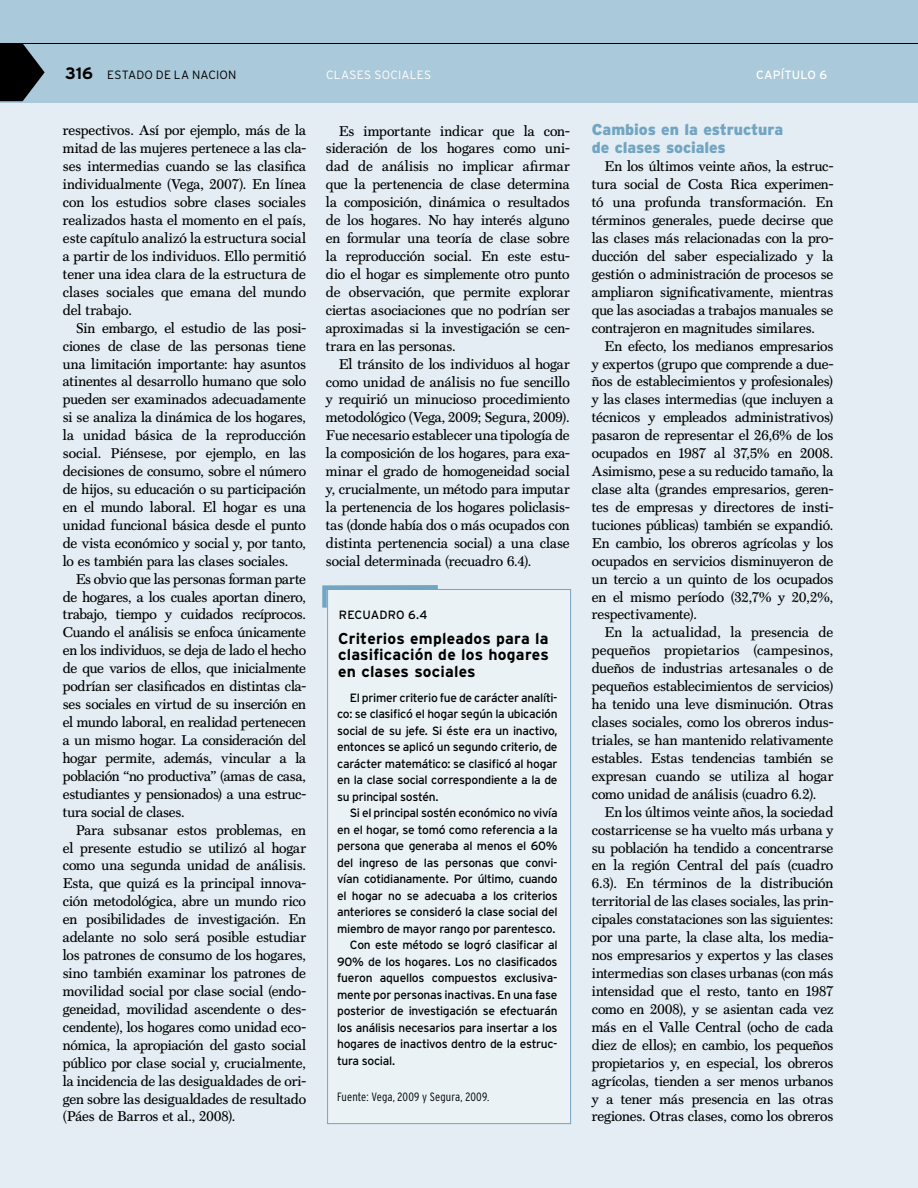
<style>
.page{position:relative;width:918px;height:1188px;background:#e3edf3}
.page>*{position:absolute;margin:0;border:0;box-sizing:border-box;transform-origin:0 0}
.t1{font:700 15.75px/16.5px "Interstate";letter-spacing:.01em;color:#000;text-align:justify}
.t2{font:900 15.75px/17.9px "Interstate";letter-spacing:-.01em;color:#72a5c1}
.t3{font:14.25px/18px "Scotch Text";letter-spacing:-.005em;color:#000;text-align:justify}
.t4{font:12px/16.5px "Interstate";letter-spacing:-.025em;color:#000;text-align:justify}
.t5{font:300 condensed 12px "Interstate";letter-spacing:.01em;color:#000}
.t6{font:300 12px "Interstate";letter-spacing:.02em;color:#000}
.t7{font:300 12px "Interstate";letter-spacing:.01em;color:#fff}
.t8{font:12px "Interstate";letter-spacing:.01em;color:#000}
.t9{font:12px "Interstate";letter-spacing:.01em;color:#fff}
.s1{font-weight:700;font-size:16.5px}
</style>
<div class="page">
<div style="left:0;top:0;width:918px;height:102px;background:#aac9da"></div>
<hr style="left:0;top:43px;width:918px;height:1px;background:#000">
<svg style="left:0;top:44px;width:45px;height:57px"></svg>
<div style="left:327px;top:589px;width:244px;height:535px;background:#eaf2f6;border:1px solid #72a5c1"></div>
<svg style="left:322px;top:585px;width:120px;height:27px"></svg>
<p class="t6" style="left:65px;top:68px;width:173px"><span class="s1">316</span> ESTADO DE LA NACION</p>
<p class="t7" style="left:326px;top:68px;width:106px">CLASES SOCIALES</p>
<p class="t9" style="left:756px;top:68px;width:73px">CAPÍTULO 6</p>
<p class="t3" style="left:63px;top:122px;width:245px">respectivos. Así por ejemplo, más de la mitad de las mujeres pertenece a las cla&shy;ses intermedias cuando se las clasifica individualmente (Vega, 2007). En línea con los estudios sobre clases sociales realizados hasta el momento en el país, este capítulo analizó la estructura social a partir de los individuos. Ello permitió tener una idea clara de la estructura de clases sociales que emana del mundo del trabajo.</p>
<p class="t3" style="left:63px;top:319px;width:245px;text-indent:13px">Sin embargo, el estudio de las posi&shy;ciones de clase de las personas tiene una limitación importante: hay asuntos atinentes al desarrollo humano que solo pueden ser examinados adecuadamente si se analiza la dinámica de los hogares, la unidad básica de la reproducción social. Piénsese, por ejemplo, en las decisiones de consumo, sobre el número de hijos, su educación o su participación en el mundo laboral. El hogar es una unidad funcional básica desde el punto de vista económico y social y, por tanto, lo es también para las clases sociales.</p>
<p class="t3" style="left:63px;top:570px;width:245px;text-indent:13px">Es obvio que las personas forman parte de hogares, a los cuales aportan dinero, trabajo, tiempo y cuidados recíprocos.<br>Cuando el análisis se enfoca únicamente en los individuos, se deja de lado el hecho de que varios de ellos, que inicialmente podrían ser clasificados en distintas cla&shy;ses sociales en virtud de su inserción en el mundo laboral, en realidad pertenecen a un mismo hogar. La consideración del hogar permite, además, vincular a la población “no productiva” (amas de casa, estudiantes y pensionados) a una estruc&shy;tura social de clases.</p>
<p class="t3" style="left:63px;top:821px;width:245px;text-indent:13px">Para subsanar estos problemas, en el presente estudio se utilizó al hogar como una segunda unidad de análisis.<br>Esta, que quizá es la principal innova&shy;ción metodológica, abre un mundo rico en posibilidades de investigación. En adelante no solo será posible estudiar los patrones de consumo de los hogares, sino también examinar los patrones de movilidad social por clase social (endo&shy;geneidad, movilidad ascendente o des&shy;cendente), los hogares como unidad eco&shy;nómica, la apropiación del gasto social público por clase social y, crucialmente, la incidencia de las desigualdades de ori&shy;gen sobre las desigualdades de resultado (Páes de Barros et al., 2008).</p>
<p class="t3" style="left:326px;top:122px;width:245px;text-indent:13px">Es importante indicar que la con&shy;sideración de los hogares como uni&shy;dad de análisis no implicar afirmar que la pertenencia de clase determina la composición, dinámica o resultados de los hogares. No hay interés alguno en formular una teoría de clase sobre la reproducción social. En este estu&shy;dio el hogar es simplemente otro punto de observación, que permite explorar ciertas asociaciones que no podrían ser aproximadas si la investigación se cen&shy;trara en las personas.</p>
<p class="t3" style="left:326px;top:355px;width:245px;text-indent:13px">El tránsito de los individuos al hogar como unidad de análisis no fue sencillo y requirió un minucioso procedimiento metodológico (Vega, 2009; Segura, 2009).<br>Fue necesario establecer una tipología de la composición de los hogares, para exa&shy;minar el grado de homogeneidad social y, crucialmente, un método para imputar la pertenencia de los hogares policlasis&shy;tas (donde había dos o más ocupados con distinta pertenencia social) a una clase social determinada (recuadro 6.4).</p>
<p class="t8" style="left:339px;top:609px;width:90px">RECUADRO 6.4</p>
<p class="t1" style="left:338px;top:630px;width:212px">Criterios empleados para la clasificación de los hogares en clases sociales</p>
<p class="t4" style="left:337px;top:689px;width:222px;text-indent:13px">El primer criterio fue de carácter analíti&shy;co: se clasificó el hogar según la ubicación social de su jefe. Si éste era un inactivo, entonces se aplicó un segundo criterio, de carácter matemático: se clasificó al hogar en la clase social correspondiente a la de su principal sostén.</p>
<p class="t4" style="left:350px;top:805px;width:209px">Si el principal sostén económico no vivía</p>
<p class="t4" style="left:337px;top:821px;width:222px">en el hogar, se tomó como referencia a la</p>
<p class="t4" style="left:337px;top:838px;width:222px">persona que generaba al menos el 60%</p>
<p class="t4" style="left:337px;top:854px;width:222px">del ingreso de las personas que convi-</p>
<p class="t4" style="left:337px;top:871px;width:222px">vían cotidianamente. Por último, cuando</p>
<p class="t4" style="left:337px;top:887px;width:222px">el hogar no se adecuaba a los criterios</p>
<p class="t4" style="left:337px;top:904px;width:222px">anteriores se consideró la clase social del</p>
<p class="t4" style="left:337px;top:920px;width:220px">miembro de mayor rango por parentesco.</p>
<p class="t4" style="left:350px;top:937px;width:209px">Con este método se logró clasificar al</p>
<p class="t4" style="left:337px;top:953px;width:222px">90% de los hogares. Los no clasificados</p>
<p class="t4" style="left:337px;top:970px;width:222px">fueron aquellos compuestos exclusiva-</p>
<p class="t4" style="left:337px;top:986px;width:222px">mente por personas inactivas. En una fase</p>
<p class="t4" style="left:337px;top:1003px;width:222px">posterior de investigación se efectuarán</p>
<p class="t4" style="left:337px;top:1019px;width:222px">los análisis necesarios para insertar a los</p>
<p class="t4" style="left:337px;top:1036px;width:222px">hogares de inactivos dentro de la estruc-</p>
<p class="t4" style="left:337px;top:1052px;width:59px">tura social.</p>
<p class="t5" style="left:337px;top:1090px;width:154px">Fuente: Vega, 2009 y Segura, 2009.</p>
<p class="t2" style="left:592px;top:121px;width:193px">Cambios en la estructura de clases sociales</p>
<p class="t3" style="left:592px;top:157px;width:243px;text-indent:13px">En los últimos veinte años, la estruc&shy;tura social de Costa Rica experimen&shy;tó una profunda transformación. En términos generales, puede decirse que las clases más relacionadas con la pro&shy;ducción del saber especializado y la gestión o administración de procesos se ampliaron significativamente, mientras que las asociadas a trabajos manuales se contrajeron en magnitudes similares.</p>
<p class="t3" style="left:592px;top:337px;width:243px;text-indent:13px">En efecto, los medianos empresarios y expertos (grupo que comprende a due&shy;ños de establecimientos y profesionales) y las clases intermedias (que incluyen a técnicos y empleados administrativos) pasaron de representar el 26,6% de los ocupados en 1987 al 37,5% en 2008.<br>Asimismo, pese a su reducido tamaño, la clase alta (grandes empresarios, geren&shy;tes de empresas y directores de insti&shy;tuciones públicas) también se expandió.<br>En cambio, los obreros agrícolas y los ocupados en servicios disminuyeron de un tercio a un quinto de los ocupados en el mismo período (32,7% y 20,2%, respectivamente).</p>
<p class="t3" style="left:592px;top:624px;width:243px;text-indent:13px">En la actualidad, la presencia de pequeños propietarios (campesinos, dueños de industrias artesanales o de pequeños establecimientos de servicios) ha tenido una leve disminución. Otras clases sociales, como los obreros indus&shy;triales, se han mantenido relativamente estables. Estas tendencias también se expresan cuando se utiliza al hogar como unidad de análisis (cuadro 6.2).</p>
<p class="t3" style="left:592px;top:803px;width:243px;text-indent:13px">En los últimos veinte años, la sociedad costarricense se ha vuelto más urbana y su población ha tendido a concentrarse en la región Central del país (cuadro 6.3). En términos de la distribución territorial de las clases sociales, las prin&shy;cipales constataciones son las siguientes: por una parte, la clase alta, los media&shy;nos empresarios y expertos y las clases intermedias son clases urbanas (con más intensidad que el resto, tanto en 1987 como en 2008), y se asientan cada vez más en el Valle Central (ocho de cada diez de ellos); en cambio, los pequeños propietarios y, en especial, los obreros agrícolas, tienden a ser menos urbanos y a tener más presencia en las otras regiones. Otras clases, como los obreros</p>
</div>
